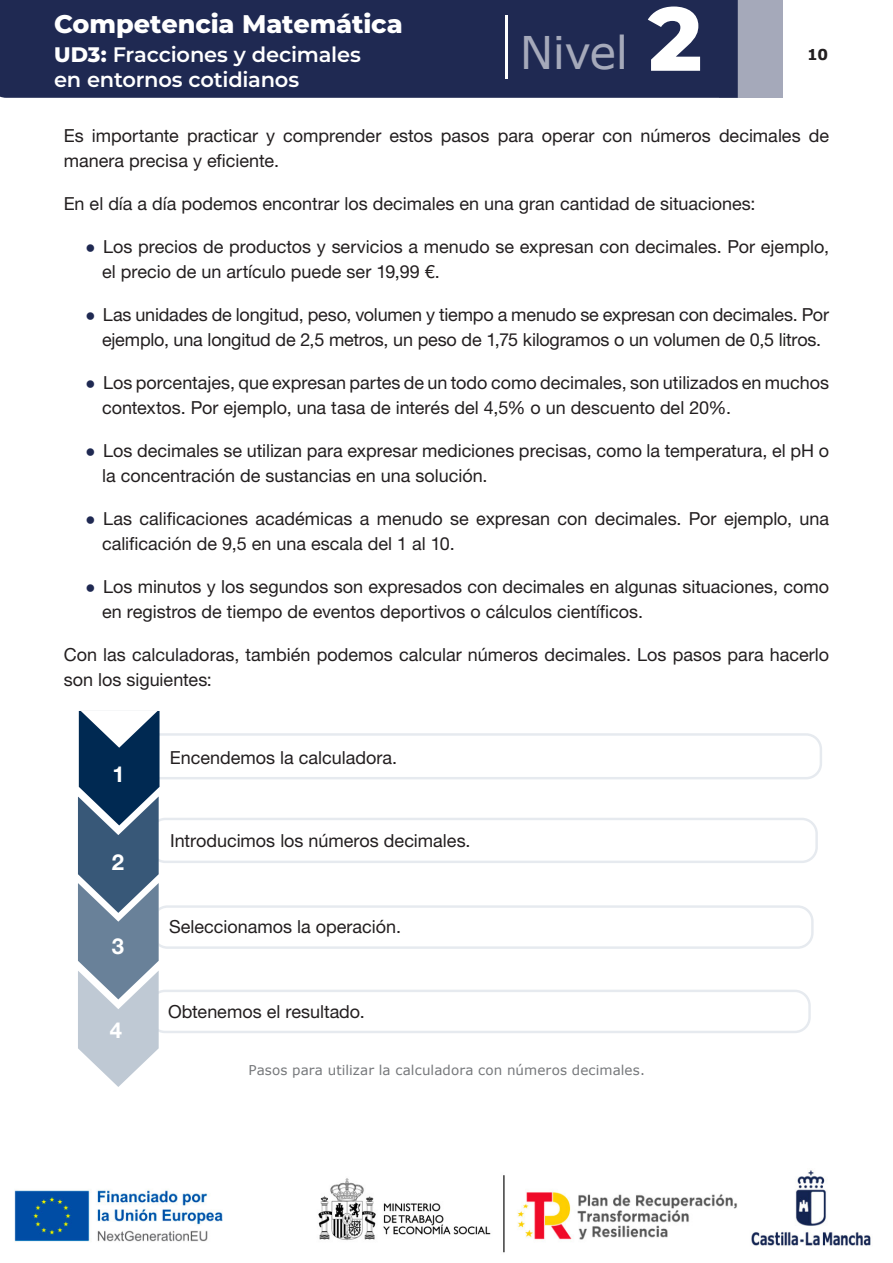
<style>
.page{position:relative;width:893px;height:1263px;background:#fff}
.page>*{position:absolute;margin:0;border:0;box-sizing:border-box;transform-origin:0 0}
.t1{font:45px "Verdana";letter-spacing:-.015em;color:#a5a9ba}
.t2{font:800 25.5px "Montserrat";letter-spacing:-.005em;color:#fff}
.t3{font:22.05px "Helvetica Neue LT 75 Bd";color:#fff}
.t4{font:600 21px/25.2px "Montserrat";letter-spacing:-.01em;color:#fff}
.t5{font:18px/25.5px "Helvetica Neue LT 55 Rm";color:#231f20}
.t6{font:700 15px "Verdana";color:#231f20}
.PIE_DE_FOTO{font:13.5px "Verdana";letter-spacing:.005em;color:#76787b}
.s1{font-weight:800}
.s2{font-family:"Montserrat";font-weight:800;font-size:90px;color:#fff}
.s3{font-family:"Verdana";font-weight:700;font-size:15px;color:#1f2952}
</style>
<div class="page">
<img style="left:14px;top:1170px;width:857px;height:83px">
<div style="left:719px;top:0;width:63px;height:98px;background:#a5a9ba"></div>
<div style="left:0;top:0;width:738px;height:98px;background:#1f2952"></div>
<hr style="left:505px;top:16px;width:2px;height:63px;background:#fff">
<div style="left:152px;top:905px;width:662px;height:44px;border:2px solid #e6eaef;border-radius:15px"></div>
<div style="left:149px;top:990px;width:662px;height:43px;border:2px solid #e6eaef;border-radius:15px"></div>
<div style="left:150px;top:818px;width:668px;height:45px;border:2px solid #e6eaef;border-radius:15px"></div>
<div style="left:113px;top:733px;width:709px;height:46px;border:2px solid #e6eaef;border-radius:15px"></div>
<svg style="left:78px;top:711px;width:82px;height:376px"></svg>
<h2 class="t2" style="left:54px;top:5px;width:350px">Competencia Matemática</h2>
<p class="t4" style="left:54px;top:41px;width:309px"><span class="s1">UD3:</span> Fracciones y decimales en entornos cotidianos</p>
<h1 class="t1" style="left:520px;top:22px;width:184px">Nivel <span class="s2">2</span></h1>
<p class="t6" style="left:807px;top:44px;width:22px">10</p>
<p class="t5" style="left:64px;top:122px;width:767px">Es importante practicar y comprender estos pasos para operar con números decimales de manera precisa y eficiente.</p>
<p class="t5" style="left:64px;top:190px;width:693px">En el día a día podemos encontrar los decimales en una gran cantidad de situaciones:</p>
<p class="t5" style="left:102px;top:233px;width:729px;text-indent:-17px"><span class="s3">•</span> Los precios de productos y servicios a menudo se expresan con decimales. Por ejemplo, el precio de un artículo puede ser 19,99 €.</p>
<p class="t5" style="left:85px;top:301px;width:746px;text-align:center"><span class="s3">•</span> Las unidades de longitud, peso, volumen y tiempo a menudo se expresan con decimales. Por ejemplo, una longitud de 2,5 metros, un peso de 1,75 kilogramos o un volumen de 0,5 litros.</p>
<p class="t5" style="left:102px;top:369px;width:729px;text-indent:-17px"><span class="s3">•</span> Los porcentajes, que expresan partes de un todo como decimales, son utilizados en muchos contextos. Por ejemplo, una tasa de interés del 4,5% o un descuento del 20%.</p>
<p class="t5" style="left:102px;top:437px;width:729px;text-indent:-17px"><span class="s3">•</span> Los decimales se utilizan para expresar mediciones precisas, como la temperatura, el pH o la concentración de sustancias en una solución.</p>
<p class="t5" style="left:102px;top:505px;width:729px;text-indent:-17px"><span class="s3">•</span> Las calificaciones académicas a menudo se expresan con decimales. Por ejemplo, una calificación de 9,5 en una escala del 1 al 10.</p>
<p class="t5" style="left:102px;top:573px;width:729px;text-indent:-17px"><span class="s3">•</span> Los minutos y los segundos son expresados con decimales en algunas situaciones, como en registros de tiempo de eventos deportivos o cálculos científicos.</p>
<p class="t5" style="left:64px;top:641px;width:767px">Con las calculadoras, también podemos calcular números decimales. Los pasos para hacerlo son los siguientes:</p>
<p class="t3" style="left:113px;top:760px;width:14px">1</p>
<p class="t3" style="left:112px;top:848px;width:14px">2</p>
<p class="t3" style="left:112px;top:932px;width:14px">3</p>
<p class="t3" style="left:110px;top:1016px;width:14px">4</p>
<p class="t5" style="left:170px;top:744px;width:229px">Encendemos la calculadora.</p>
<p class="t5" style="left:170px;top:827px;width:302px">Introducimos los números decimales.</p>
<p class="t5" style="left:169px;top:914px;width:233px">Seleccionamos la operación.</p>
<p class="t5" style="left:168px;top:998px;width:198px">Obtenemos el resultado.</p>
<p class="PIE_DE_FOTO" style="left:248px;top:1060px;width:398px">Pasos para utilizar la calculadora con números decimales.</p>
</div>
